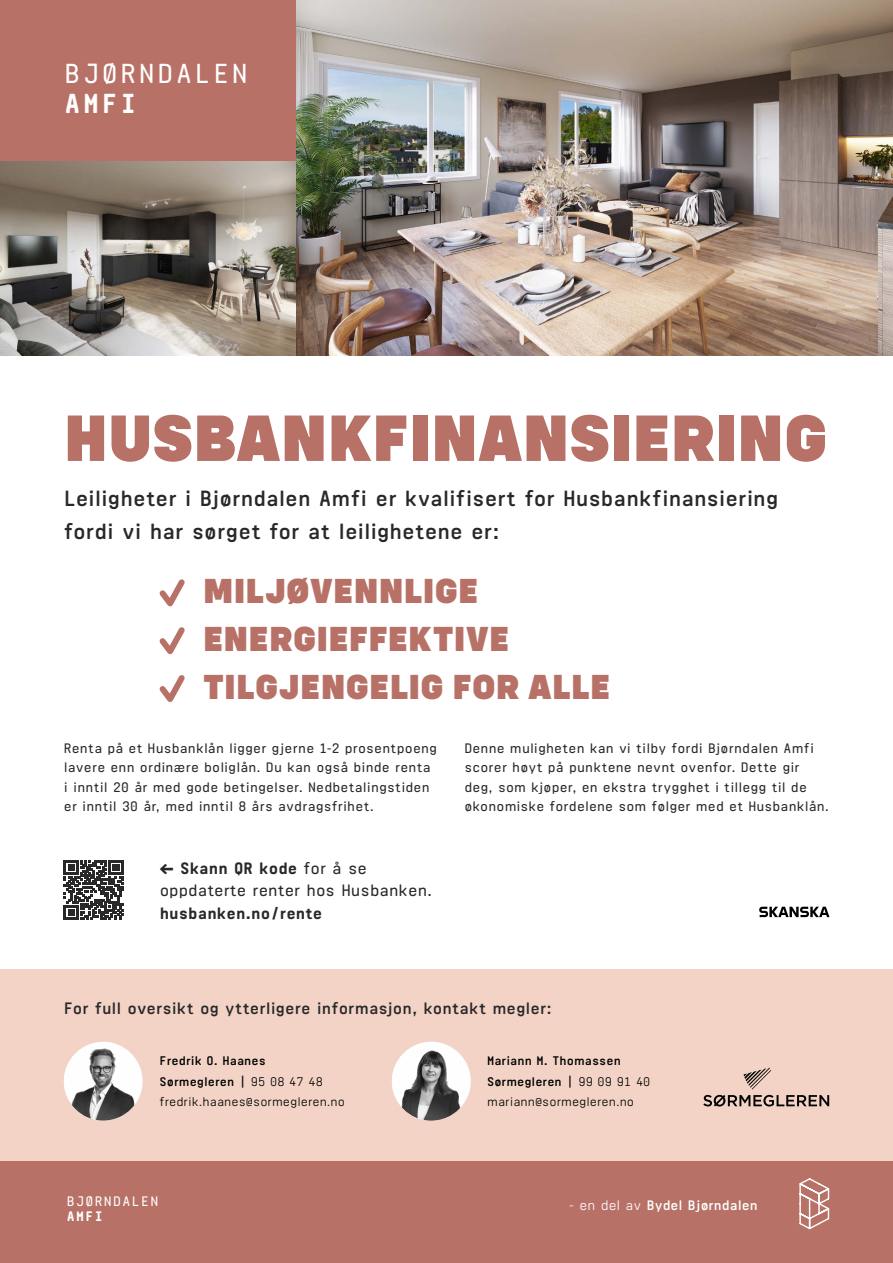
<style>
.page{position:relative;width:893px;height:1263px;background:#fff}
.page>*{position:absolute;margin:0;border:0;box-sizing:border-box;transform-origin:0 0}
.t1{font:900 67.8px "Config";color:#b87167}
.t2{font:900 36px/48px "Config";letter-spacing:.005em;color:#b87167}
.t3{font:600 30px "Realtime Rounded";letter-spacing:.09em;color:#fff}
.t4{font:900 30px "Realtime Rounded";color:#fff}
.t5{font:700 24px/33px "Realtime Text Rounded";color:#292829}
.t6{font:700 18px "Realtime Text Rounded";color:#292829}
.t7{font:600 18px/22.5px "Realtime Text Rounded";color:#292829}
.t8{font:900 18px "Realtime Text Rounded";color:#292829}
.t9{font:600 15px/19.5px "Realtime Text Rounded";letter-spacing:.01em;color:#292829}
.t10{font:700 15px "Realtime Text Rounded";color:#fff}
.t11{font:600 15px "Realtime Rounded";letter-spacing:.09em;color:#fff}
.t12{font:900 15px "Realtime Rounded";color:#fff}
.t13{font:13.65px/20.4px "Realtime Text Rounded";color:#000}
.t14{font:700 13.65px/20.4px "Realtime Text Rounded";color:#000}
.s1{font-weight:900;font-size:27px}
.s2{font-weight:900}
.s3{font-weight:700}
.s4{font-weight:400}
</style>
<div class="page">
<div style="left:0;top:970px;width:893px;height:293px;background:#f2d3c6"></div>
<div style="left:0;top:1161px;width:893px;height:102px;background:#b87167"></div>
<div style="left:0;top:0;width:300px;height:162px;background:#b87167"></div>
<svg style="left:799px;top:1178px;width:31px;height:52px"></svg>
<img style="left:64px;top:1042px;width:79px;height:78px;border-radius:39px">
<img style="left:392px;top:1042px;width:79px;height:79px;border-radius:39px">
<svg style="left:703px;top:1095px;width:126px;height:11px"></svg>
<svg style="left:743px;top:1067px;width:28px;height:22px"></svg>
<img style="left:0;top:162px;width:297px;height:193px">
<img style="left:297px;top:0;width:596px;height:355px">
<svg style="left:64px;top:860px;width:59px;height:59px"></svg>
<svg style="left:759px;top:907px;width:70px;height:10px"></svg>
<svg style="left:159px;top:675px;width:26px;height:27px"></svg>
<svg style="left:159px;top:627px;width:26px;height:28px"></svg>
<svg style="left:159px;top:579px;width:26px;height:28px"></svg>
<h3 class="t3" style="left:65px;top:53px;width:185px">BJØRNDALEN</h3>
<h3 class="t4" style="left:65px;top:83px;width:73px">AMFI</h3>
<h1 class="t1" style="left:64px;top:396px;width:765px">HUSBANKFINANSIERING</h1>
<h3 class="t5" style="left:64px;top:480px;width:716px">Leiligheter i Bjørndalen Amfi er kvalifisert for Husbankfinansiering fordi vi har sørget for at leilighetene er:</h3>
<h2 class="t2" style="left:203px;top:566px;width:409px">MILJØVENNLIGE<br>ENERGIEFFEKTIVE<br>TILGJENGELIG FOR ALLE</h2>
<p class="t9" style="left:64px;top:737px;width:375px">Renta på et Husbanklån ligger gjerne 1-2 prosentpoeng lavere enn ordinære boliglån. Du kan også binde renta i inntil 20 år med gode betingelser. Nedbetalingstiden er inntil 30 år, med inntil 8 års avdragsfrihet.</p>
<p class="t7" style="left:160px;top:855px;width:274px"><span class="s1">←</span> <span class="s2">Skann QR kode</span> for å se oppdaterte renter hos Husbanken.</p>
<p class="t8" style="left:160px;top:901px;width:164px">husbanken.no/rente</p>
<p class="t9" style="left:464px;top:737px;width:366px">Denne muligheten kan vi tilby fordi Bjørndalen Amfi scorer høyt på punktene nevnt ovenfor. Dette gir deg, som kjøper, en ekstra trygghet i tillegg til de økonomiske fordelene som følger med et Husbanklån.</p>
<p class="t6" style="left:64px;top:996px;width:490px">For full oversikt og ytterligere informasjon, kontakt megler:</p>
<p class="t13" style="left:160px;top:1050px;width:187px"><span class="s3">Fredrik O. Haanes<br>Sørmegleren |</span> 95 08 47 48 fredrik.haanes@sormegleren.no</p>
<p class="t14" style="left:487px;top:1049px;width:165px">Mariann M. Thomassen<br>Sørmegleren | <span class="s4">99 09 91 40 mariann@sormegleren.no</span></p>
<p class="t11" style="left:67px;top:1191px;width:93px">BJØRNDALEN</p>
<p class="t12" style="left:67px;top:1206px;width:37px">AMFI</p>
<p class="t10" style="left:569px;top:1195px;width:190px"><span class="s4">- en del av</span> Bydel Bjørndalen</p>
</div>
